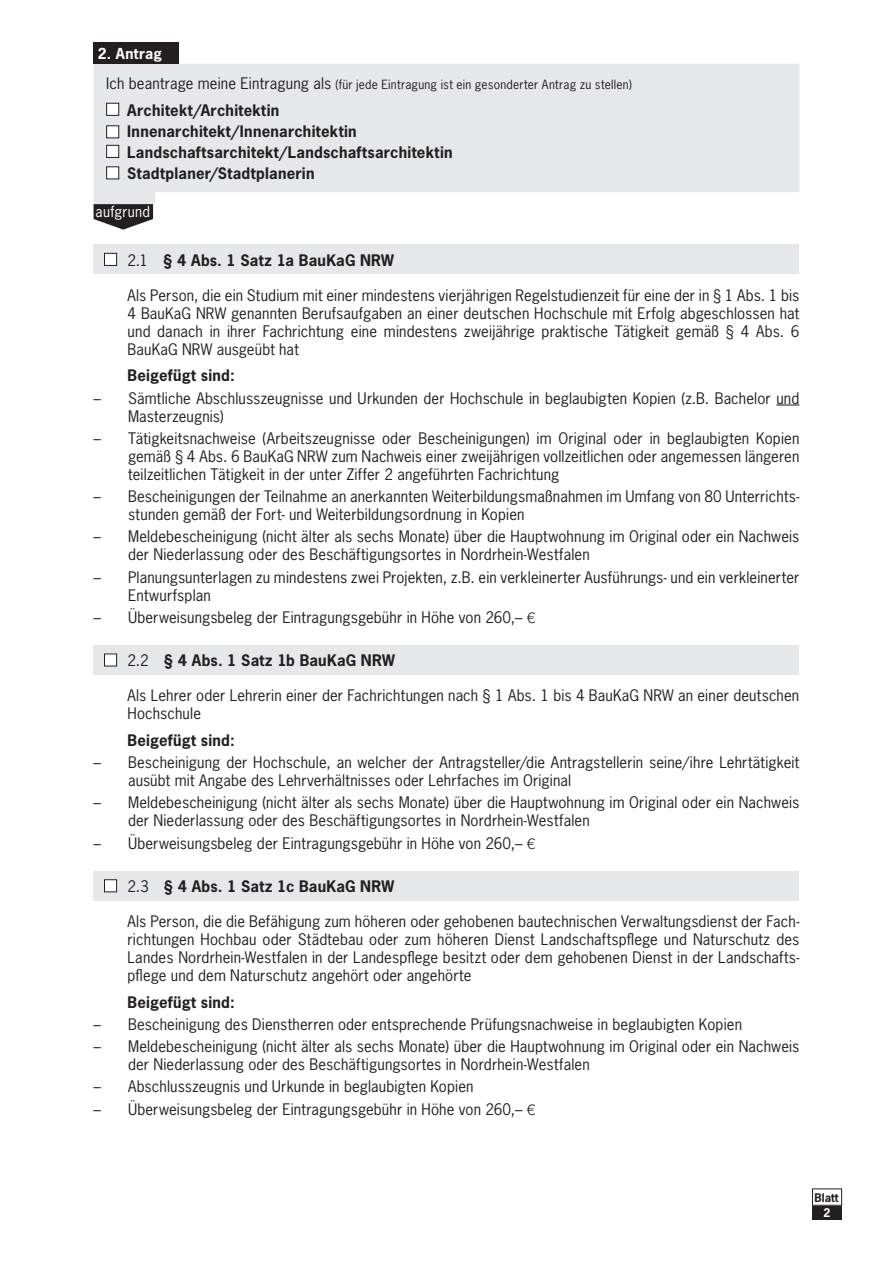
<style>
.page{position:relative;width:893px;height:1263px;background:#fff}
.page>*{position:absolute;margin:0;border:0;box-sizing:border-box;transform-origin:0 0}
.t1{font:15px/18px "News Gothic";letter-spacing:.01em;color:#231f20}
.t2{font:700 15px "News Gothic";letter-spacing:.015em;color:#231f20}
.t3{font:700 14.25px "News Gothic";letter-spacing:.025em;color:#fff}
.t4{font:14.25px "News Gothic";letter-spacing:.02em;color:#fff}
.t5{font:12px "News Gothic";letter-spacing:.02em;color:#231f20}
.t6{font:700 11.25px "News Gothic";color:#231f20}
.t7{font:700 11.25px "News Gothic";color:#fff}
.s1{font-size:15px}
.s2{font-weight:400}
.s3{font-family:"Linotype Euro Font Gto P"}
</style>
<div class="page">
<svg style="left:94px;top:64px;width:705px;height:140px;background:#e7e8ea"></svg>
<div style="left:94px;top:43px;width:85px;height:21px;background:#231f20"></div>
<svg style="left:94px;top:204px;width:59px;height:26px"></svg>
<svg style="left:776px;top:404px;width:23px;height:1px"></svg>
<div style="left:94px;top:244px;width:705px;height:30px;background:#e6e7e9"></div>
<div style="left:104px;top:253px;width:13px;height:12px;background:#fff"></div>
<div style="left:104px;top:253px;width:13px;height:13px;border:1px solid #231f20"></div>
<div style="left:94px;top:645px;width:705px;height:30px;background:#e6e7e9"></div>
<div style="left:104px;top:654px;width:13px;height:12px;background:#fff"></div>
<div style="left:104px;top:654px;width:13px;height:12px;border:1px solid #231f20"></div>
<div style="left:94px;top:871px;width:705px;height:30px;background:#e6e7e9"></div>
<div style="left:104px;top:880px;width:13px;height:12px;background:#fff"></div>
<div style="left:104px;top:879px;width:13px;height:13px;border:1px solid #231f20"></div>
<div style="left:107px;top:103px;width:12px;height:12px;background:#fff"></div>
<div style="left:106px;top:103px;width:13px;height:13px;border:1px solid #231f20"></div>
<div style="left:107px;top:145px;width:12px;height:12px;background:#fff"></div>
<div style="left:106px;top:145px;width:13px;height:13px;border:1px solid #231f20"></div>
<div style="left:107px;top:126px;width:12px;height:12px;background:#fff"></div>
<div style="left:106px;top:125px;width:13px;height:13px;border:1px solid #231f20"></div>
<div style="left:107px;top:167px;width:12px;height:12px;background:#fff"></div>
<div style="left:106px;top:166px;width:13px;height:13px;border:1px solid #231f20"></div>
<div style="left:812px;top:1205px;width:30px;height:15px;background:#231f20"></div>
<div style="left:812px;top:1188px;width:30px;height:17px;border:1px solid #231f20"></div>
<p class="t3" style="left:98px;top:44px;width:66px">2. Antrag</p>
<p class="t5" style="left:106px;top:77px;width:527px"><span class="s1">Ich beantrage meine Eintragung als</span> (für jede Eintragung ist ein gesonderter Antrag zu stellen)</p>
<p class="t2" style="left:127px;top:100px;width:154px">Architekt/Architektin</p>
<p class="t2" style="left:127px;top:121px;width:231px">Innenarchitekt/Innenarchitektin</p>
<p class="t2" style="left:127px;top:142px;width:327px">Landschaftsarchitekt/Landschaftsarchitektin</p>
<p class="t2" style="left:127px;top:164px;width:189px">Stadtplaner/Stadtplanerin</p>
<p class="t4" style="left:96px;top:202px;width:56px">aufgrund</p>
<p class="t2" style="left:128px;top:250px;width:268px"><span class="s2">2.1</span> § 4 Abs. 1 Satz 1a BauKaG NRW</p>
<p class="t1" style="left:128px;top:286px;width:673px;text-align:justify">Als Person, die ein Studium mit einer mindestens vierjährigen Regelstudienzeit für eine der in § 1 Abs. 1 bis 4 BauKaG NRW genannten Berufsaufgaben an einer deutschen Hochschule mit Erfolg abgeschlossen hat und danach in ihrer Fachrichtung eine mindestens zweijährige praktische Tätigkeit gemäß § 4 Abs. 6<br>BauKaG NRW ausgeübt hat</p>
<p class="t2" style="left:128px;top:366px;width:109px">Beigefügt sind:</p>
<p class="t1" style="left:128px;top:388px;width:673px;text-indent:-35px">– Sämtliche Abschlusszeugnisse und Urkunden der Hochschule in beglaubigten Kopien (z.B. Bachelor und<br>Masterzeugnis)</p>
<p class="t1" style="left:128px;top:429px;width:673px;text-align:justify;text-indent:-34px">– Tätigkeitsnachweise (Arbeitszeugnisse oder Bescheinigungen) im Original oder in beglaubigten Kopien gemäß § 4 Abs. 6 BauKaG NRW zum Nachweis einer zweijährigen vollzeitlichen oder angemessen längeren teilzeitlichen Tätigkeit in der unter Ziffer 2 angeführten Fachrichtung</p>
<p class="t1" style="left:128px;top:487px;width:673px;text-indent:-34px">– Bescheinigungen der Teilnahme an anerkannten Weiterbildungsmaßnahmen im Umfang von 80 Unterrichts&shy;stunden gemäß der Fort- und Weiterbildungsordnung in Kopien</p>
<p class="t1" style="left:128px;top:527px;width:673px;text-indent:-34px">– Meldebescheinigung (nicht älter als sechs Monate) über die Hauptwohnung im Original oder ein Nachweis der Niederlassung oder des Beschäftigungsortes in Nordrhein-Westfalen</p>
<p class="t1" style="left:128px;top:567px;width:673px;text-indent:-34px">– Planungsunterlagen zu mindestens zwei Projekten, z.B. ein verkleinerter Ausführungs- und ein verkleinerter<br>Entwurfsplan</p>
<p class="t1" style="left:94px;top:608px;width:443px">– Überweisungsbeleg der Eintragungsgebühr in Höhe von 260,– <span class="s3">C</span></p>
<p class="t2" style="left:128px;top:651px;width:269px"><span class="s2">2.2</span> § 4 Abs. 1 Satz 1b BauKaG NRW</p>
<p class="t1" style="left:128px;top:686px;width:673px">Als Lehrer oder Lehrerin einer der Fachrichtungen nach § 1 Abs. 1 bis 4 BauKaG NRW an einer deutschen<br>Hochschule</p>
<p class="t2" style="left:128px;top:730px;width:109px">Beigefügt sind:</p>
<p class="t1" style="left:128px;top:753px;width:673px;text-indent:-34px">– Bescheinigung der Hochschule, an welcher der Antragsteller/die Antragstellerin seine/ihre Lehrtätigkeit ausübt mit Angabe des Lehrverhältnisses oder Lehrfaches im Original</p>
<p class="t1" style="left:128px;top:793px;width:673px;text-indent:-34px">– Meldebescheinigung (nicht älter als sechs Monate) über die Hauptwohnung im Original oder ein Nachweis der Niederlassung oder des Beschäftigungsortes in Nordrhein-Westfalen</p>
<p class="t1" style="left:94px;top:833px;width:443px">– Überweisungsbeleg der Eintragungsgebühr in Höhe von 260,– <span class="s3">C</span></p>
<p class="t2" style="left:128px;top:876px;width:268px"><span class="s2">2.3</span> § 4 Abs. 1 Satz 1c BauKaG NRW</p>
<p class="t1" style="left:128px;top:912px;width:673px;text-align:justify">Als Person, die die Befähigung zum höheren oder gehobenen bautechnischen Verwaltungsdienst der Fach&shy;richtungen Hochbau oder Städtebau oder zum höheren Dienst Landschaftspflege und Naturschutz des Landes Nordrhein-Westfalen in der Landespflege besitzt oder dem gehobenen Dienst in der Landschafts&shy;pflege und dem Naturschutz angehört oder angehörte</p>
<p class="t2" style="left:128px;top:992px;width:109px">Beigefügt sind:</p>
<p class="t1" style="left:94px;top:1015px;width:650px">– Bescheinigung des Dienstherren oder entsprechende Prüfungsnachweise in beglaubigten Kopien</p>
<p class="t1" style="left:128px;top:1037px;width:673px;text-indent:-34px">– Meldebescheinigung (nicht älter als sechs Monate) über die Hauptwohnung im Original oder ein Nachweis der Niederlassung oder des Beschäftigungsortes in Nordrhein-Westfalen</p>
<p class="t1" style="left:94px;top:1077px;width:382px">– Abschlusszeugnis und Urkunde in beglaubigten Kopien</p>
<p class="t1" style="left:94px;top:1099px;width:443px">– Überweisungsbeleg der Eintragungsgebühr in Höhe von 260,– <span class="s3">C</span></p>
<p class="t6" style="left:814px;top:1190px;width:26px">Blatt</p>
<p class="t7" style="left:824px;top:1205px;width:8px">2</p>
</div>
